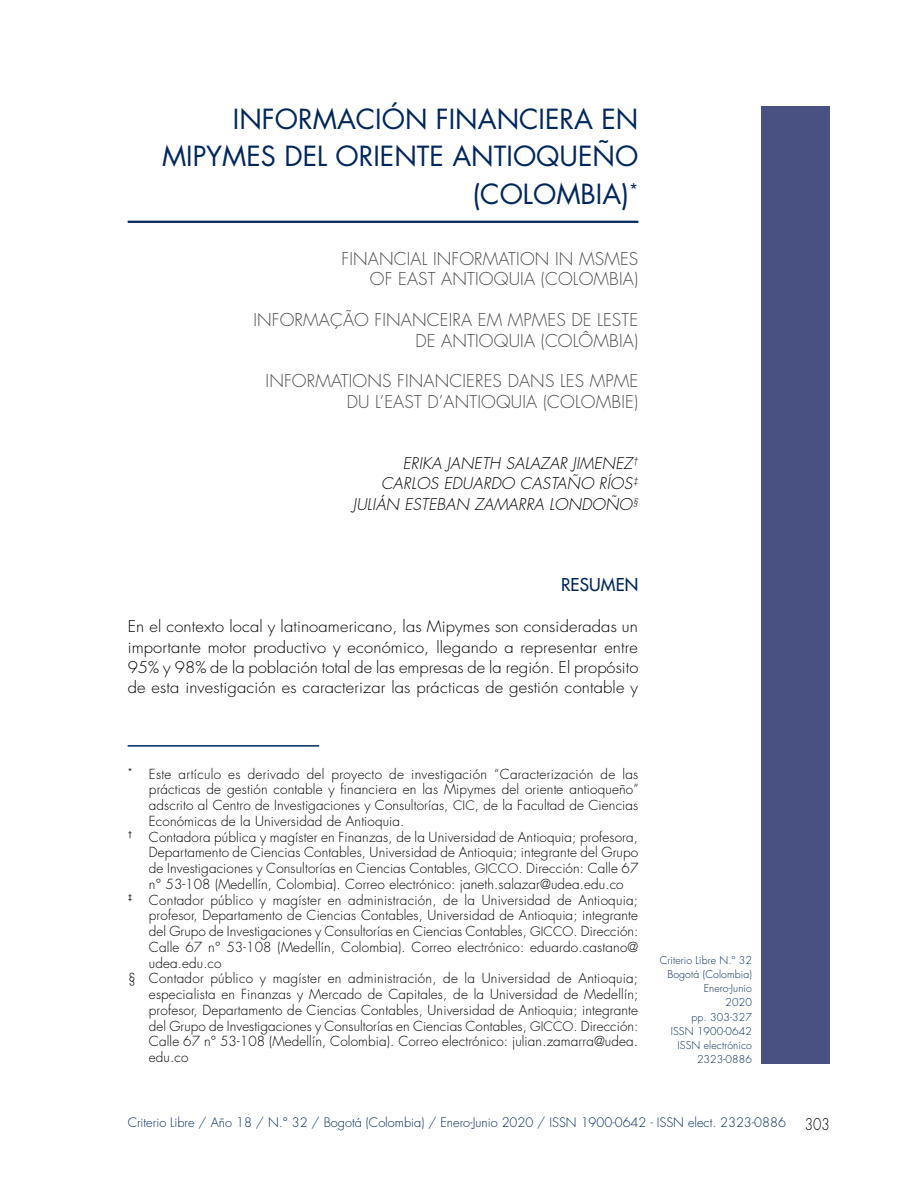
<style>
.page{position:relative;width:915px;height:1191px;background:#fff}
.page>*{position:absolute;margin:0;border:0;box-sizing:border-box;transform-origin:0 0}
._2-1titulo_articulo{font:27px/37.5px "Futura Std";color:#00275d;text-align:right}
._2-2titulos_idiomas{font:300 17.25px "Futura Std";letter-spacing:.01em;color:#4b4b4d}
._3-num0{font:500 17.25px "Futura Std";letter-spacing:.01em;color:#00275d}
.t1{font:300 15.75px/20.4px "Futura Std";letter-spacing:.01em;color:#000;text-align:justify;scale:1.05 1}
._2-3autor_nombres{font:italic 300 15.75px "Futura Std";letter-spacing:.01em;color:#000}
._7-nota_sin_linea{font:300 13.5px/15.8px "Futura Std";letter-spacing:.01em;color:#000;text-align:justify}
._7-nota_linea1{font:300 13.5px/15.8px "Futura Std";letter-spacing:.01em;color:#000;text-align:justify}
.t2{font:300 12.75px "Futura Std";color:#00275d}
._2-4referencia{font:300 10.5px/14.2px "Futura Std";letter-spacing:.01em;color:#00275d;text-align:right}
.s1{font-size:12.75px}
.s2{font-size:15.75px;color:#000}
</style>
<div class="page">
<div style="left:761px;top:106px;width:68px;height:957px;background:#495182"></div>
<hr style="left:128px;top:221px;width:510px;height:2px;background:#00275d">
<hr style="left:128px;top:745px;width:191px;height:1px;background:#00275d">
<p class="_2-1titulo_articulo" style="left:162px;top:100px;width:477px">INFORMACIÓN FINANCIERA EN<br>MIPYMES DEL ORIENTE ANTIOQUEÑO (COLOMBIA)<sup>*</sup></p>
<p class="_2-2titulos_idiomas" style="left:341px;top:248px;width:298px">FINANCIAL INFORMATION IN MSMES</p>
<p class="_2-2titulos_idiomas" style="left:370px;top:268px;width:270px">OF EAST ANTIOQUIA (COLOMBIA)</p>
<p class="_2-2titulos_idiomas" style="left:253px;top:309px;width:386px">INFORMAÇÃO FINANCEIRA EM MPMES DE LESTE</p>
<p class="_2-2titulos_idiomas" style="left:415px;top:330px;width:224px">DE ANTIOQUIA (COLÔMBIA)</p>
<p class="_2-2titulos_idiomas" style="left:265px;top:370px;width:374px">INFORMATIONS FINANCIERES DANS LES MPME</p>
<p class="_2-2titulos_idiomas" style="left:347px;top:391px;width:293px">DU L’EAST D’ANTIOQUIA (COLOMBIE)</p>
<p class="_2-3autor_nombres" style="left:402px;top:453px;width:237px">ERIKA JANETH SALAZAR JIMENEZ<sup>†</sup></p>
<p class="_2-3autor_nombres" style="left:381px;top:474px;width:258px">CARLOS EDUARDO CASTAÑO RÍOS<sup>‡</sup></p>
<p class="_2-3autor_nombres" style="left:352px;top:494px;width:287px">JULIÁN ESTEBAN ZAMARRA LONDOÑO<sup>§</sup></p>
<p class="_3-num0" style="left:561px;top:574px;width:79px">RESUMEN</p>
<p class="t1" style="left:128px;top:617px;width:487px">En el contexto local y latinoamericano, las Mipymes son consideradas un importante motor productivo y económico, llegando a representar entre 95% y 98% de la población total de las empresas de la región. El propósito de esta investigación es caracterizar las prácticas de gestión contable y</p>
<p class="_7-nota_linea1" style="left:149px;top:766px;width:491px;text-indent:-21px"><sup>*</sup> Este artículo es derivado del proyecto de investigación “Caracterización de las prácticas de gestión contable y financiera en las Mipymes del oriente antioqueño” adscrito al Centro de Investigaciones y Consultorías, <span class="s1">CIC</span>, de la Facultad de Ciencias Económicas de la Universidad de Antioquia.</p>
<p class="_7-nota_sin_linea" style="left:149px;top:829px;width:491px;text-indent:-21px"><sup>†</sup> Contadora pública y magíster en Finanzas, de la Universidad de Antioquia; profesora, Departamento de Ciencias Contables, Universidad de Antioquia; integrante del Grupo de Investigaciones y Consultorías en Ciencias Contables, <span class="s1">GICCO</span>. Dirección: Calle 67 n° 53-108 (Medellín, Colombia). Correo electrónico: janeth.salazar@udea.edu.co</p>
<p class="_7-nota_sin_linea" style="left:149px;top:892px;width:491px;text-indent:-21px"><sup>‡</sup> Contador público y magíster en administración, de la Universidad de Antioquia; profesor, Departamento de Ciencias Contables, Universidad de Antioquia; integrante del Grupo de Investigaciones y Consultorías en Ciencias Contables, <span class="s1">GICCO</span>. Dirección:<br>Calle 67 n° 53-108 (Medellín, Colombia). Correo electrónico: eduardo.castano@ udea.edu.co</p>
<p class="_7-nota_sin_linea" style="left:149px;top:971px;width:490px;text-indent:-21px">§ Contador público y magíster en administración, de la Universidad de Antioquia; especialista en Finanzas y Mercado de Capitales, de la Universidad de Medellín; profesor, Departamento de Ciencias Contables, Universidad de Antioquia; integrante del Grupo de Investigaciones y Consultorías en Ciencias Contables, <span class="s1">GICCO</span>. Dirección:<br>Calle 67 n° 53-108 (Medellín, Colombia). Correo electrónico: julian.zamarra@udea. edu.co</p>
<p class="_2-4referencia" style="left:659px;top:953px;width:94px">Criterio Libre N.º 32</p>
<p class="_2-4referencia" style="left:667px;top:967px;width:86px">Bogotá (Colombia)</p>
<p class="_2-4referencia" style="left:703px;top:981px;width:50px">Enero-Junio</p>
<p class="_2-4referencia" style="left:725px;top:995px;width:28px">2020</p>
<p class="_2-4referencia" style="left:691px;top:1010px;width:62px">pp. 303-327</p>
<p class="_2-4referencia" style="left:670px;top:1024px;width:83px">ISSN 1900-0642</p>
<p class="_2-4referencia" style="left:677px;top:1038px;width:76px">ISSN electrónico<br>2323-0886</p>
<p class="t2" style="left:128px;top:1114px;width:703px">Criterio Libre / Año 18 / N.° 32 / Bogotá (Colombia) / Enero-Junio 2020 / ISSN 1900-0642 - ISSN elect. 2323-0886 <span class="s2">303</span></p>
</div>
